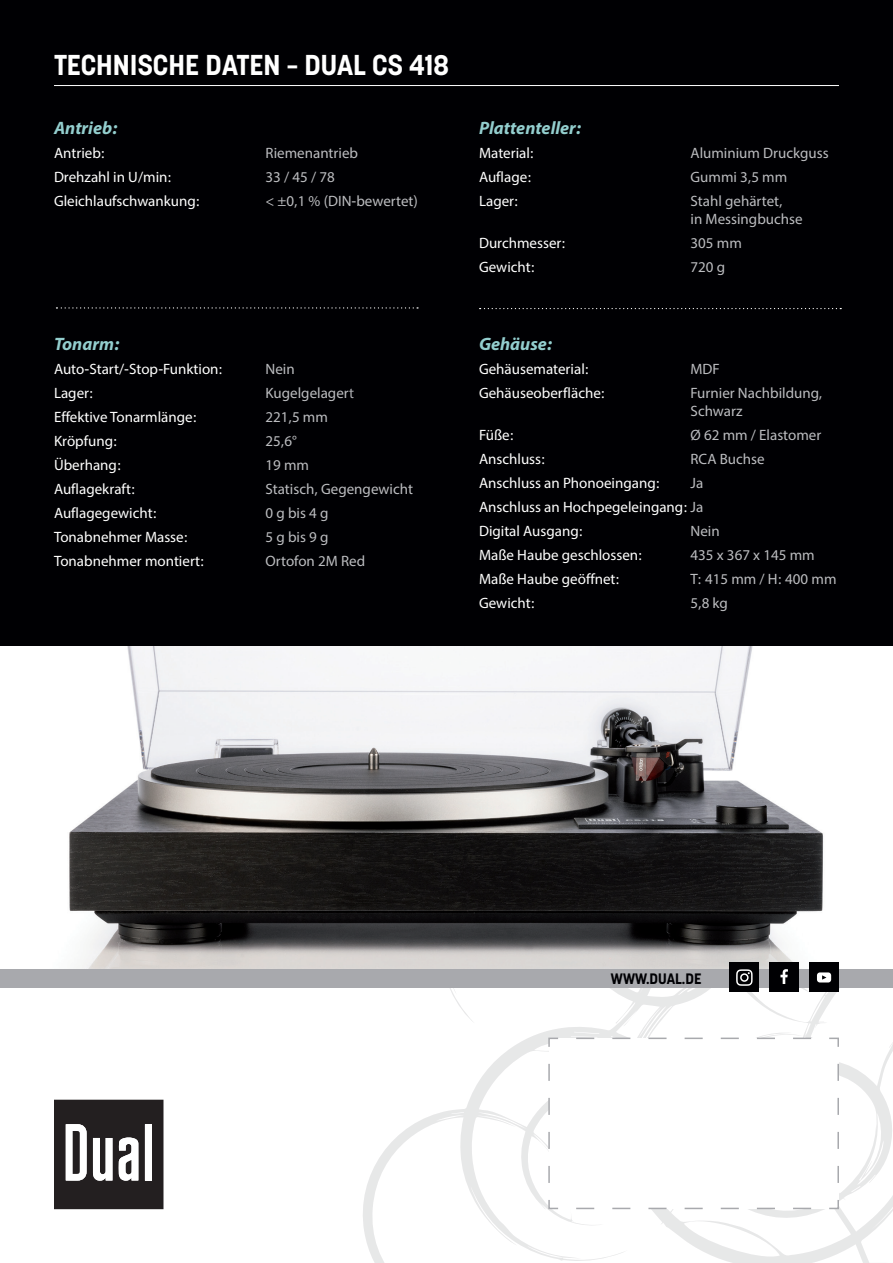
<style>
.page{position:relative;width:893px;height:1263px;background:#fff}
.page>*{position:absolute;margin:0;border:0;box-sizing:border-box;transform-origin:0 0}
.t1{font:700 28.5px "Korolev";color:#fff}
.t2{font:italic 700 18px "Myriad Hebrew";color:#93cece}
.t3{font:15px/24px "Myriad Hebrew";color:#fff;text-align:justify}
.t4{font:15px/18px "Myriad Hebrew";color:#bcbdc0}
.t5{font:700 15px "Korolev";color:#000003}
.s1{color:#a8a9ad}
.s2{color:#bcbdc0}
</style>
<div class="page">
<svg style="left:361px;top:987px;width:532px;height:276px"></svg>
<svg style="left:539px;top:1202px;width:7px;height:7px"></svg>
<div style="left:0;top:0;width:893px;height:646px;background:#000003"></div>
<img style="left:69px;top:646px;width:755px;height:323px">
<hr style="left:54px;top:85px;width:785px;height:1px;background:#fff">
<svg style="left:56px;top:307px;width:362px;height:2px"></svg>
<svg style="left:480px;top:308px;width:361px;height:1px"></svg>
<svg style="left:54px;top:1100px;width:109px;height:109px"></svg>
<svg style="left:548px;top:1037px;width:292px;height:173px"></svg>
<div style="left:0;top:969px;width:893px;height:18px;background:#a8a9ad"></div>
<div style="left:729px;top:962px;width:30px;height:30px;background:#000003"></div>
<div style="left:769px;top:962px;width:30px;height:30px;background:#000003"></div>
<div style="left:809px;top:962px;width:30px;height:30px;background:#000003"></div>
<svg style="left:817px;top:972px;width:14px;height:10px"></svg>
<svg style="left:736px;top:969px;width:17px;height:17px"></svg>
<svg style="left:780px;top:969px;width:8px;height:15px"></svg>
<h1 class="t1" style="left:54px;top:47px;width:397px">TECHNISCHE DATEN – DUAL CS 418</h1>
<p class="t2" style="left:54px;top:118px;width:65px">Antrieb:</p>
<p class="t3" style="left:54px;top:142px;width:53px">Antrieb:</p>
<p class="t4" style="left:266px;top:145px;width:94px">Riemenantrieb</p>
<p class="t3" style="left:54px;top:166px;width:119px">Drehzahl in U/min:</p>
<p class="t4" style="left:266px;top:169px;width:71px">33 / 45 / 78</p>
<p class="t3" style="left:54px;top:190px;width:148px">Gleichlaufschwankung:</p>
<p class="t4" style="left:266px;top:193px;width:154px">&lt; ±0,1 % (DIN-bewertet)</p>
<p class="t2" style="left:54px;top:334px;width:67px">Tonarm:</p>
<p class="t3" style="left:54px;top:358px;width:170px">Auto-Start/-Stop-Funktion:</p>
<p class="t4" style="left:266px;top:361px;width:31px">Nein</p>
<p class="t3" style="left:54px;top:382px;width:41px">Lager:</p>
<p class="t4" style="left:266px;top:385px;width:90px">Kugelgelager<span class="s1">t</span></p>
<p class="t3" style="left:54px;top:406px;width:145px">Effektive Tonarmlänge:</p>
<p class="t4" style="left:266px;top:409px;width:64px">221,5 mm</p>
<p class="t3" style="left:54px;top:430px;width:65px">Kröpfung:</p>
<p class="t4" style="left:266px;top:433px;width:33px">25,6°</p>
<p class="t3" style="left:54px;top:454px;width:69px">Überhang:</p>
<p class="t4" style="left:266px;top:457px;width:45px">19 mm</p>
<p class="t3" style="left:54px;top:478px;width:83px">Auflagekraft:</p>
<p class="t4" style="left:266px;top:481px;width:149px">Statisch, Gegengewicht</p>
<p class="t3" style="left:54px;top:502px;width:105px">Auflagegewicht:</p>
<p class="t4" style="left:266px;top:505px;width:64px">0 g bis 4 g</p>
<p class="t3" style="left:54px;top:526px;width:136px">Tonabnehmer Masse:</p>
<p class="t4" style="left:266px;top:529px;width:64px">5 g bis 9 g</p>
<p class="t3" style="left:54px;top:550px;width:152px">Tonabnehmer montiert:</p>
<p class="t4" style="left:266px;top:553px;width:101px">Ortofon 2M Red</p>
<p class="t2" style="left:479px;top:118px;width:104px">Plattenteller:</p>
<p class="t3" style="left:479px;top:142px;width:57px">Material:</p>
<p class="t4" style="left:690px;top:145px;width:140px">Aluminium Druckguss</p>
<p class="t3" style="left:479px;top:166px;width:54px">Auflage:</p>
<p class="t4" style="left:690px;top:169px;width:98px">Gummi 3,5 mm</p>
<p class="t3" style="left:479px;top:190px;width:41px">Lager:</p>
<p class="t4" style="left:690px;top:193px;width:114px">Stahl gehärtet,<br>in Messingbuchse</p>
<p class="t3" style="left:479px;top:232px;width:88px">Durchmesser:</p>
<p class="t4" style="left:690px;top:235px;width:53px">305 mm</p>
<p class="t3" style="left:479px;top:256px;width:58px">Gewicht:</p>
<p class="t4" style="left:690px;top:259px;width:36px">720 g</p>
<p class="t2" style="left:479px;top:334px;width:75px">Gehäuse:</p>
<p class="t3" style="left:479px;top:358px;width:112px">Gehäusematerial:</p>
<p class="t4" style="left:690px;top:361px;width:31px">MDF</p>
<p class="t3" style="left:479px;top:382px;width:128px">Gehäuseoberfläche:</p>
<p class="t4" style="left:690px;top:385px;width:133px">Furnier Nachbildung,<br>Schwarz</p>
<p class="t3" style="left:479px;top:424px;width:37px">Füße:</p>
<p class="t4" style="left:690px;top:427px;width:132px">Ø 62 mm / Elastomer</p>
<p class="t3" style="left:479px;top:448px;width:68px">Anschluss:</p>
<p class="t4" style="left:690px;top:451px;width:76px">RCA Buchse</p>
<p class="t3" style="left:479px;top:472px;width:183px">Anschluss an Phonoeingang:</p>
<p class="t3" style="left:479px;top:472px;width:226px;text-indent:212px"><span class="s2">Ja </span>Anschluss an Hochpegeleingang: <span class="s2">Ja </span>Digital Ausgang:</p>
<p class="t4" style="left:690px;top:523px;width:31px">Nein</p>
<p class="t3" style="left:479px;top:544px;width:165px">Maße Haube geschlossen:</p>
<p class="t4" style="left:690px;top:547px;width:126px">435 x 367 x 145 mm</p>
<p class="t3" style="left:479px;top:568px;width:142px">Maße Haube geöffnet:</p>
<p class="t4" style="left:690px;top:571px;width:147px">T: 415 mm / H: 400 mm</p>
<p class="t3" style="left:479px;top:592px;width:58px">Gewicht:</p>
<p class="t4" style="left:690px;top:595px;width:39px">5,8 kg</p>
<p class="t5" style="left:611px;top:969px;width:92px">WWW.DUAL.DE</p>
</div>
